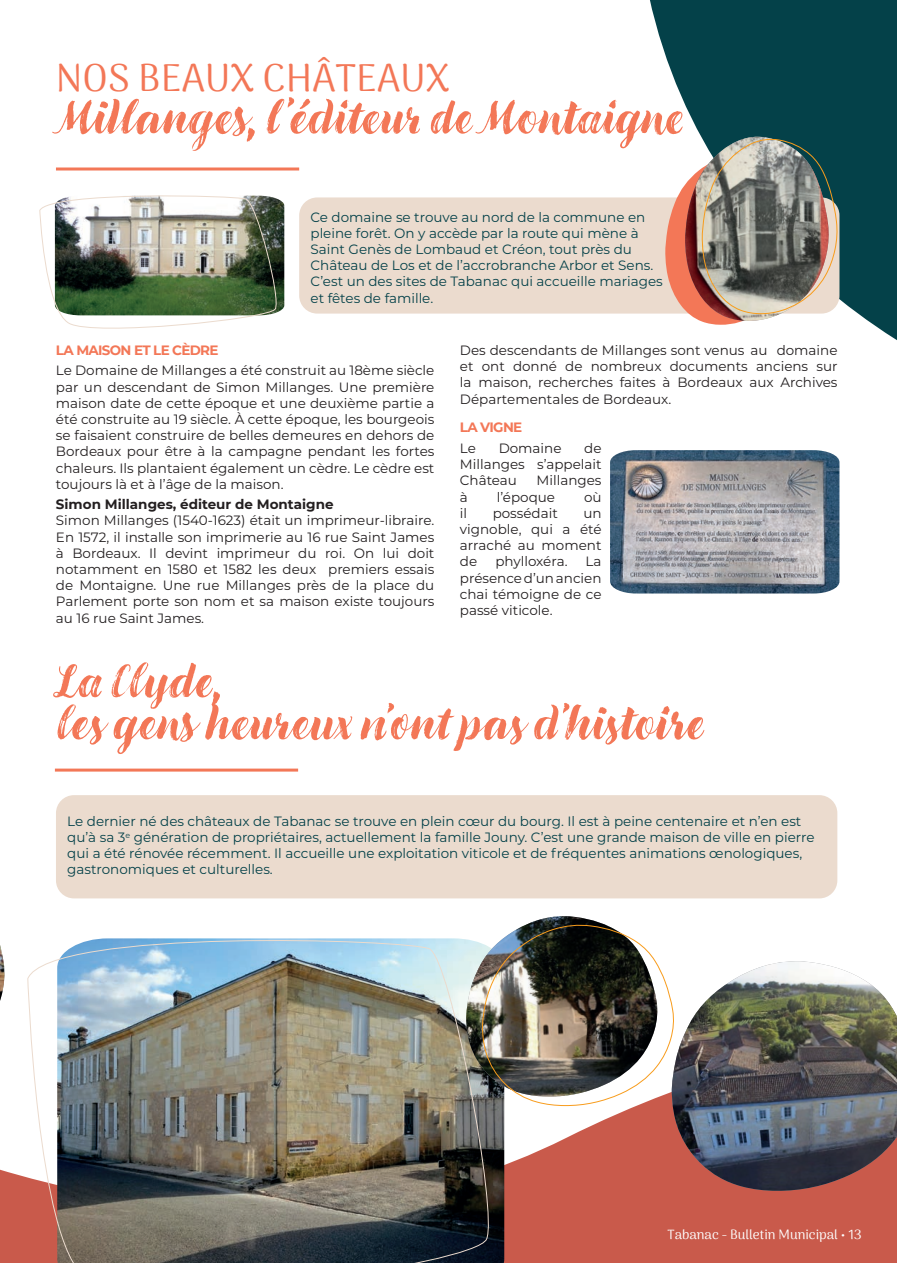
<style>
.page{position:relative;width:897px;height:1263px;background:#fff}
.page>*{position:absolute;margin:0;border:0;box-sizing:border-box;transform-origin:0 0}
.t1{font:italic 700 51px/42px "Liebe Gerda";color:#f37757}
.t2{font:39px "Arima Madurai";color:#f37757}
.t3{font:13.5px/16.2px "Montserrat";color:#231f20;text-align:justify}
.t4{font:13.5px/16.2px "Montserrat";color:#044149}
.t5{font:700 13.5px "Montserrat";color:#231f20}
.t6{font:13.5px "Arima Madurai";color:#fff}
.t7{font:700 13.5px "Montserrat";letter-spacing:-.05em;color:#f37757}
</style>
<div class="page">
<hr style="left:56px;top:167px;width:243px;height:3px;background:#f37757">
<svg style="left:0;top:1106px;width:897px;height:157px;background:#cc6d60"></svg>
<svg style="left:650px;top:0;width:247px;height:541px;fill:#044149"></svg>
<div style="left:299px;top:197px;width:540px;height:117px;background:#ebdbce;border-radius:18px"></div>
<div style="left:56px;top:795px;width:781px;height:103px;background:#ebdbce;border-radius:18px"></div>
<img style="left:0;top:945px;width:5px;height:56px">
<img style="left:672px;top:961px;width:225px;height:230px">
<img style="left:610px;top:450px;width:229px;height:143px">
<img style="left:39px;top:195px;width:243px;height:134px">
<img style="left:27px;top:938px;width:472px;height:325px">
<hr style="left:55px;top:768px;width:243px;height:3px;background:#f37757">
<img style="left:466px;top:916px;width:209px;height:190px">
<svg style="left:665px;top:136px;width:173px;height:189px"></svg>
<h2 class="t2" style="left:56px;top:52px;width:395px">NOS BEAUX CHÂTEAUX</h2>
<h1 class="t1" style="left:56px;top:95px;width:628px">Millanges, l’éditeur de Montaigne</h1>
<p class="t4" style="left:310px;top:208px;width:354px">Ce domaine se trouve au nord de la commune en pleine forêt. On y accède par la route qui mène à Saint Genès de Lombaud et Créon, tout près du Château de Los et de l’accrobranche Arbor et Sens.<br>C’est un des sites de Tabanac qui accueille mariages et fêtes de famille.</p>
<p class="t7" style="left:56px;top:340px;width:164px">LA MAISON ET LE CÈDRE</p>
<p class="t3" style="left:56px;top:362px;width:380px">Le Domaine de Millanges a été construit au 18ème siècle par un descendant de Simon Millanges. Une première maison date de cette époque et une deuxième partie a été construite au 19 siècle. À cette époque, les bourgeois se faisaient construire de belles demeures en dehors de Bordeaux pour être à la campagne pendant les fortes chaleurs. Ils plantaient également un cèdre. Le cèdre est toujours là et à l’âge de la maison.</p>
<p class="t5" style="left:56px;top:495px;width:279px">Simon Millanges, éditeur de Montaigne</p>
<p class="t3" style="left:56px;top:512px;width:380px">Simon Millanges (1540-1623) était un imprimeur-libraire.<br>En 1572, il installe son imprimerie au 16 rue Saint James à Bordeaux. Il devint imprimeur du roi. On lui doit notamment en 1580 et 1582 les deux premiers essais de Montaigne. Une rue Millanges près de la place du Parlement porte son nom et sa maison existe toujours au 16 rue Saint James.</p>
<p class="t3" style="left:460px;top:341px;width:379px">Des descendants de Millanges sont venus au domaine et ont donné de nombreux documents anciens sur la maison, recherches faites à Bordeaux aux Archives Départementales de Bordeaux.</p>
<p class="t7" style="left:460px;top:418px;width:64px">LA VIGNE</p>
<p class="t3" style="left:460px;top:439px;width:17px">Le</p>
<p class="t3" style="left:499px;top:439px;width:64px">Domaine</p>
<p class="t3" style="left:460px;top:439px;width:143px;text-indent:124px">de Millanges s’appelait Château</p>
<p class="t3" style="left:537px;top:472px;width:66px">Millanges</p>
<p class="t3" style="left:460px;top:488px;width:9px">à</p>
<p class="t3" style="left:497px;top:488px;width:60px">l’époque</p>
<p class="t3" style="left:584px;top:488px;width:19px">où</p>
<p class="t3" style="left:460px;top:504px;width:9px">il</p>
<p class="t3" style="left:493px;top:504px;width:67px">possédait</p>
<p class="t3" style="left:460px;top:504px;width:143px;text-indent:123px">un vignoble, qui a été arraché au moment de</p>
<p class="t3" style="left:495px;top:553px;width:74px">phylloxéra.</p>
<p class="t3" style="left:460px;top:553px;width:143px;text-indent:126px">La présence d’un ancien chai témoigne de ce passé viticole.</p>
<h1 class="t1" style="left:55px;top:658px;width:651px">La Clyde,<br>les gens heureux n’ont pas d’histoire</h1>
<p class="t4" style="left:67px;top:812px;width:749px">Le dernier né des châteaux de Tabanac se trouve en plein cœur du bourg. Il est à peine centenaire et n’en est qu’à sa 3<sup>e</sup> génération de propriétaires, actuellement la famille Jouny. C’est une grande maison de ville en pierre qui a été rénovée récemment. Il accueille une exploitation viticole et de fréquentes animations œnologiques, gastronomiques et culturelles.</p>
<p class="t6" style="left:667px;top:1225px;width:196px">Tabanac - Bulletin Municipal • 13</p>
</div>
